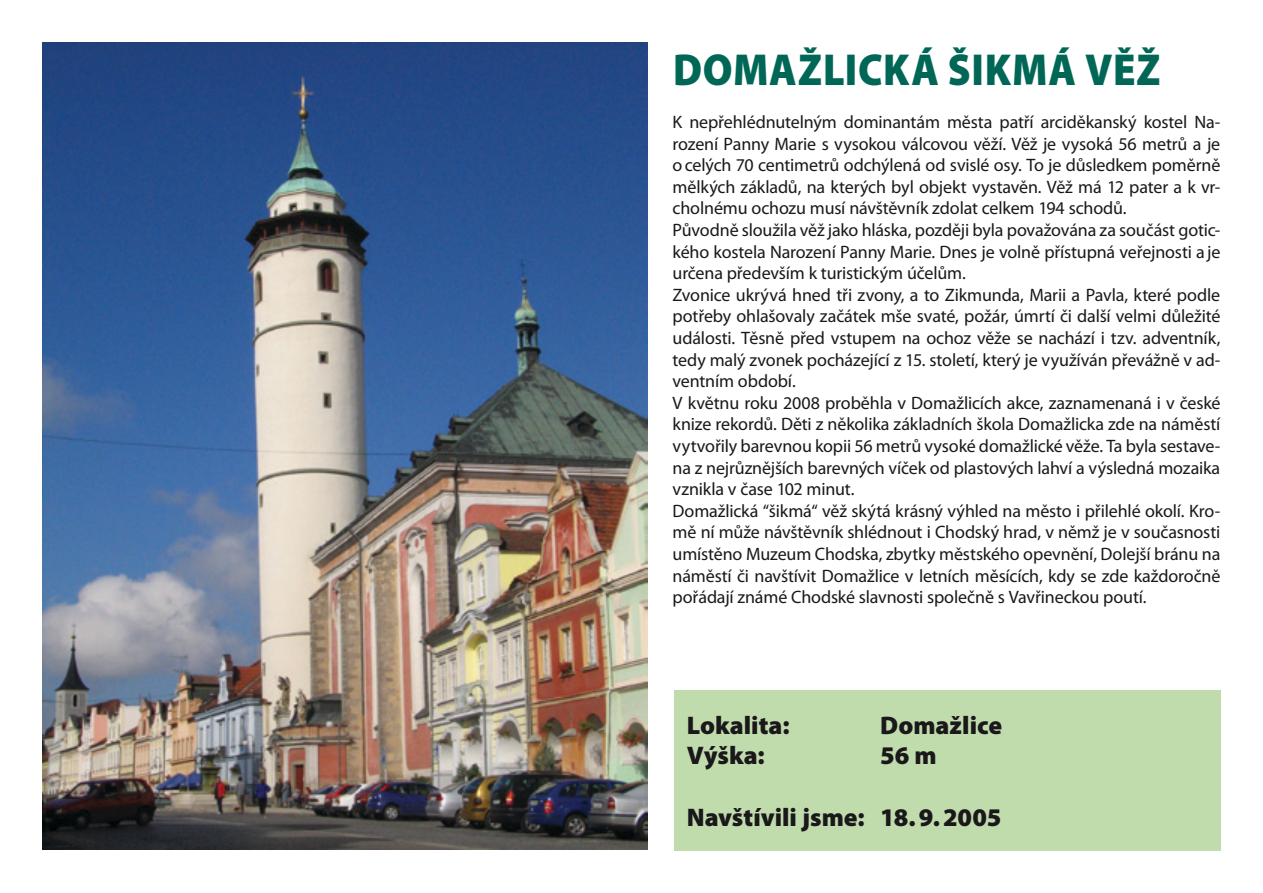
<style>
.page{position:relative;width:1263px;height:893px;background:#fff}
.page>*{position:absolute;margin:0;border:0;box-sizing:border-box;transform-origin:0 0}
.t1{font:900 45px "Myriad Pro";letter-spacing:.02em;color:#006757;scale:.91 1}
.t2{font:900 25.5px "Myriad Pro";color:#1a181b}
.t3{font:18px/21.6px "Myriad Pro";letter-spacing:-.01em;color:#1a181b;text-align:justify}
</style>
<div class="page">
<div style="left:674px;top:690px;width:546px;height:160px;background:#c1dcac"></div>
<img style="left:43px;top:43px;width:605px;height:807px">
<p class="t1" style="left:673px;top:44px;width:537px">DOMAŽLICKÁ ŠIKMÁ VĚŽ</p>
<p class="t3" style="left:673px;top:111px;width:549px">K nepřehlédnutelným dominantám města patří arciděkanský kostel Na&shy;rození Panny Marie s vysokou válcovou věží. Věž je vysoká 56 metrů a je ocelých 70 centimetrů odchýlená od svislé osy. To je důsledkem poměrně mělkých základů, na kterých byl objekt vystavěn. Věž má 12 pater a k vr&shy;cholnému ochozu musí návštěvník zdolat celkem 194 schodů.</p>
<p class="t3" style="left:673px;top:219px;width:549px">Původně sloužila věž jako hláska, později byla považována za součást gotic&shy;kého kostela Narození Panny Marie. Dnes je volně přístupná veřejnosti a je určena především k turistickým účelům.</p>
<p class="t3" style="left:673px;top:284px;width:549px">Zvonice ukrývá hned tři zvony, a to Zikmunda, Marii a Pavla, které podle potřeby ohlašovaly začátek mše svaté, požár, úmrtí či další velmi důležité události. Těsně před vstupem na ochoz věže se nachází i tzv. adventník, tedy malý zvonek pocházející z 15. století, který je využíván převážně v ad&shy;ventním období.</p>
<p class="t3" style="left:673px;top:392px;width:549px">V květnu roku 2008 proběhla v Domažlicích akce, zaznamenaná i v české knize rekordů. Děti z několika základních škola Domažlicka zde na náměstí vytvořily barevnou kopii 56 metrů vysoké domažlické věže. Ta byla sestave&shy;na z nejrůznějších barevných víček od plastových lahví a výsledná mozaika vznikla v čase 102 minut.</p>
<p class="t3" style="left:673px;top:500px;width:549px">Domažlická “šikmá“ věž skýtá krásný výhled na město i přilehlé okolí. Kro&shy;mě ní může návštěvník shlédnout i Chodský hrad, v němž je v současnosti umístěno Muzeum Chodska, zbytky městského opevnění, Dolejší bránu na náměstí či navštívit Domažlice v letních měsících, kdy se zde každoročně pořádají známé Chodské slavnosti společně s Vavřineckou poutí.</p>
<p class="t2" style="left:687px;top:711px;width:104px">Lokalita:</p>
<p class="t2" style="left:880px;top:711px;width:124px">Domažlice</p>
<p class="t2" style="left:687px;top:741px;width:79px">Výška:</p>
<p class="t2" style="left:880px;top:741px;width:58px">56 m</p>
<p class="t2" style="left:687px;top:802px;width:316px">Navštívili jsme: 18.9.2005</p>
</div>
